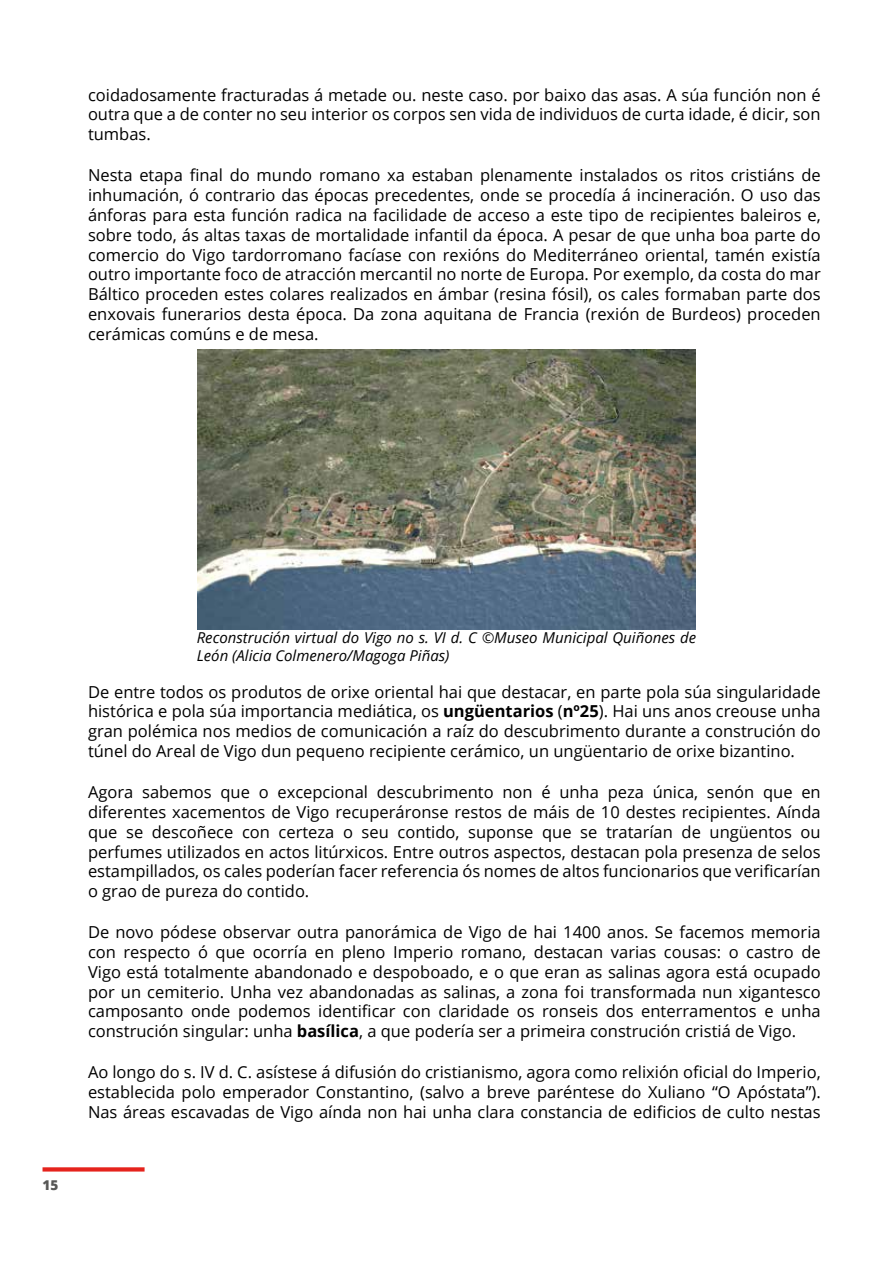
<style>
.page{position:relative;width:893px;height:1263px;background:#fff}
.page>*{position:absolute;margin:0;border:0;box-sizing:border-box;transform-origin:0 0}
.t1{font:16.5px/19.8px "Open Sans";color:#000;text-align:justify}
.t2{font:italic 15px/18px "Open Sans";color:#000}
.t3{font:800 13.5px "Open Sans";color:#575756}
.s1{font-weight:700}
</style>
<div class="page">
<svg style="left:43px;top:1167px;width:102px;height:4px"></svg>
<img style="left:198px;top:350px;width:497px;height:280px">
<p class="t1" style="left:88px;top:84px;width:734px">coidadosamente fracturadas á metade ou. neste caso. por baixo das asas. A súa función non é outra que a de conter no seu interior os corpos sen vida de individuos de curta idade, é dicir, son tumbas.</p>
<p class="t1" style="left:88px;top:165px;width:734px">Nesta etapa final do mundo romano xa estaban plenamente instalados os ritos cristiáns de inhumación, ó contrario das épocas precedentes, onde se procedía á incineración. O uso das ánforas para esta función radica na facilidade de acceso a este tipo de recipientes baleiros e, sobre todo, ás altas taxas de mortalidade infantil da época. A pesar de que unha boa parte do comercio do Vigo tardorromano facíase con rexións do Mediterráneo oriental, tamén existía outro importante foco de atracción mercantil no norte de Europa. Por exemplo, da costa do mar Báltico proceden estes colares realizados en ámbar (resina fósil), os cales formaban parte dos enxovais funerarios desta época. Da zona aquitana de Francia (rexión de Burdeos) proceden cerámicas comúns e de mesa.</p>
<p class="t3" style="left:43px;top:1175px;width:17px">15</p>
<p class="t2" style="left:197px;top:628px;width:501px">Reconstrución virtual do Vigo no s. VI d. C ©Museo Municipal Quiñones de<br>León (Alicia Colmenero/Magoga Piñas)</p>
<p class="t1" style="left:88px;top:681px;width:734px">De entre todos os produtos de orixe oriental hai que destacar, en parte pola súa singularidade histórica e pola súa importancia mediática, os <span class="s1">ungüentarios</span> (<span class="s1">nº25</span>). Hai uns anos creouse unha gran polémica nos medios de comunicación a raíz do descubrimento durante a construción do túnel do Areal de Vigo dun pequeno recipiente cerámico, un ungüentario de orixe bizantino.</p>
<p class="t1" style="left:88px;top:782px;width:734px">Agora sabemos que o excepcional descubrimento non é unha peza única, senón que en diferentes xacementos de Vigo recuperáronse restos de máis de 10 destes recipientes. Aínda que se descoñece con certeza o seu contido, suponse que se tratarían de ungüentos ou perfumes utilizados en actos litúrxicos. Entre outros aspectos, destacan pola presenza de selos estampillados, os cales poderían facer referencia ós nomes de altos funcionarios que verificarían o grao de pureza do contido.</p>
<p class="t1" style="left:88px;top:922px;width:734px">De novo pódese observar outra panorámica de Vigo de hai 1400 anos. Se facemos memoria con respecto ó que ocorría en pleno Imperio romano, destacan varias cousas: o castro de Vigo está totalmente abandonado e despoboado, e o que eran as salinas agora está ocupado por un cemiterio. Unha vez abandonadas as salinas, a zona foi transformada nun xigantesco camposanto onde podemos identificar con claridade os ronseis dos enterramentos e unha construción singular: unha <span class="s1">basílica</span>, a que podería ser a primeira construción cristiá de Vigo.</p>
<p class="t1" style="left:88px;top:1062px;width:734px">Ao longo do s. IV d. C. asístese á difusión do cristianismo, agora como relixión oficial do Imperio, establecida polo emperador Constantino, (salvo a breve paréntese do Xuliano “O Apóstata”).<br>Nas áreas escavadas de Vigo aínda non hai unha clara constancia de edificios de culto nestas</p>
</div>
